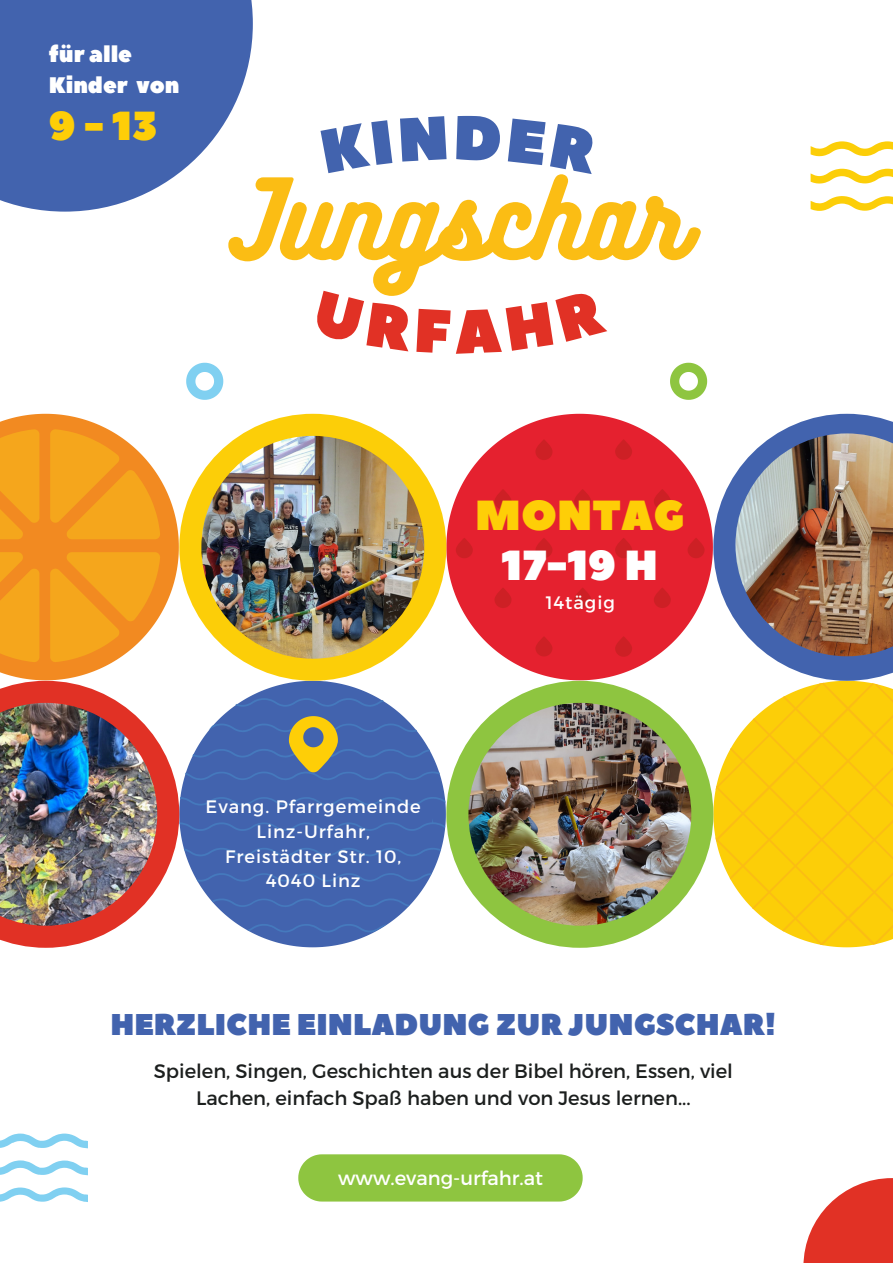
<style>
.page{position:relative;width:893px;height:1264px;background:#fff}
.page>*{position:absolute;margin:0;border:0;box-sizing:border-box;transform-origin:0 0}
.t1{font:98.85px "Bukhari Script";color:#fbbd14}
.t2{font:42px "Peace Sans";color:#fece07}
.t3{font:42px "Peace Sans";color:#fff}
.t4{font:40.5px "Peace Sans";color:#fece07}
.t5{font:30px "Peace Sans";color:#4263ae}
.t6{font:22.5px/30.3px "Peace Sans";color:#fff}
.t7{font:19.5px/27px "Montserrat";color:#1c1f1e;text-align:center}
.t8{font:19.5px "Montserrat";color:#fff}
.t9{font:18px/24.8px "Montserrat";letter-spacing:.05em;color:#fff;text-align:center}
</style>
<div class="page">
<svg style="left:0;top:414px;width:179px;height:266px;fill:#f28a21"></svg>
<svg style="left:50px;top:429px;width:110px;height:110px;background:#f5a631"></svg>
<svg style="left:50px;top:552px;width:110px;height:110px;background:#f4a42e"></svg>
<svg style="left:0;top:552px;width:39px;height:110px;background:#f4a01c"></svg>
<svg style="left:0;top:429px;width:39px;height:110px;background:#f4a01c"></svg>
<svg style="left:179px;top:680px;width:267px;height:267px;fill:#4263ae"></svg>
<svg style="left:247px;top:923px;width:140px;height:9px"></svg>
<svg style="left:235px;top:698px;width:149px;height:9px"></svg>
<svg style="left:212px;top:898px;width:197px;height:9px;background:#4368b1"></svg>
<svg style="left:179px;top:818px;width:266px;height:13px;background:#4266b0"></svg>
<svg style="left:180px;top:797px;width:265px;height:8px;background:#4267b1"></svg>
<svg style="left:184px;top:847px;width:257px;height:9px;background:#4368b1"></svg>
<svg style="left:196px;top:869px;width:237px;height:12px;background:#4467b0"></svg>
<svg style="left:713px;top:680px;width:158px;height:267px"></svg>
<svg style="left:715px;top:682px;width:177px;height:263px;background:#fcd32d"></svg>
<svg style="left:446px;top:414px;width:266px;height:266px;fill:#e5212f"></svg>
<svg style="left:535px;top:439px;width:17px;height:21px"></svg>
<svg style="left:615px;top:439px;width:17px;height:21px"></svg>
<svg style="left:494px;top:489px;width:17px;height:20px"></svg>
<svg style="left:574px;top:489px;width:17px;height:20px"></svg>
<svg style="left:653px;top:489px;width:17px;height:20px"></svg>
<svg style="left:456px;top:537px;width:17px;height:21px"></svg>
<svg style="left:687px;top:537px;width:17px;height:21px"></svg>
<svg style="left:535px;top:537px;width:17px;height:21px"></svg>
<svg style="left:615px;top:537px;width:17px;height:21px"></svg>
<svg style="left:494px;top:587px;width:17px;height:21px"></svg>
<svg style="left:574px;top:587px;width:17px;height:20px"></svg>
<svg style="left:653px;top:587px;width:17px;height:21px"></svg>
<svg style="left:535px;top:636px;width:17px;height:20px"></svg>
<svg style="left:615px;top:636px;width:17px;height:20px"></svg>
<div style="left:179px;top:414px;width:267px;height:266px;background:#fcce08;border-radius:50%"></div>
<svg style="left:0;top:680px;width:179px;height:267px"></svg>
<svg style="left:803px;top:1178px;width:89px;height:84px;fill:#e13125"></svg>
<div style="left:0;top:0;width:253px;height:212px;background:#4263ae"></div>
<div style="left:446px;top:680px;width:267px;height:267px;background:#8ec540;border-radius:50%"></div>
<svg style="left:713px;top:414px;width:179px;height:266px"></svg>
<div style="left:298px;top:1154px;width:284px;height:47px;background:#8ec540"></div>
<svg style="left:810px;top:141px;width:82px;height:15px"></svg>
<svg style="left:810px;top:169px;width:82px;height:15px"></svg>
<svg style="left:810px;top:196px;width:82px;height:15px"></svg>
<svg style="left:0;top:1133px;width:88px;height:15px"></svg>
<svg style="left:0;top:1160px;width:88px;height:15px"></svg>
<svg style="left:0;top:1187px;width:88px;height:14px"></svg>
<svg style="left:670px;top:363px;width:37px;height:37px"></svg>
<svg style="left:186px;top:363px;width:37px;height:37px"></svg>
<svg style="left:185px;top:716px;width:255px;height:64px;background:#6980a6"></svg>
<img style="left:201px;top:436px;width:223px;height:222px;border-radius:50%">
<img style="left:735px;top:433px;width:157px;height:223px">
<img style="left:0;top:703px;width:157px;height:222px">
<img style="left:468px;top:703px;width:223px;height:222px;border-radius:50%">
<p class="t6" style="left:49px;top:40px;width:132px">für alle<br>Kinder von</p>
<h3 class="t4" style="left:49px;top:99px;width:110px">9- 13</h3>
<h1 class="t1" style="left:230px;top:154px;width:456px">Jungschar</h1>
<h2 class="t2" style="left:475px;top:487px;width:210px">MONTAG</h2>
<h2 class="t3" style="left:501px;top:537px;width:158px">17-19 H</h2>
<p class="t9" style="left:545px;top:589px;width:71px">14tägig</p>
<p class="t9" style="left:206px;top:793px;width:217px">Evang. Pfarrgemeinde<br>Linz-Urfahr,<br>Freistädter Str. 10,<br>4040 Linz</p>
<h3 class="t5" style="left:110px;top:1004px;width:667px">HERZLICHE EINLADUNG ZUR JUNGSCHAR!</h3>
<p class="t7" style="left:154px;top:1056px;width:580px">Spielen, Singen, Geschichten aus der Bibel hören, Essen, viel<br>Lachen, einfach Spaß haben und von Jesus lernen...</p>
<p class="t8" style="left:338px;top:1165px;width:206px">www.evang-urfahr.at</p>
</div>
